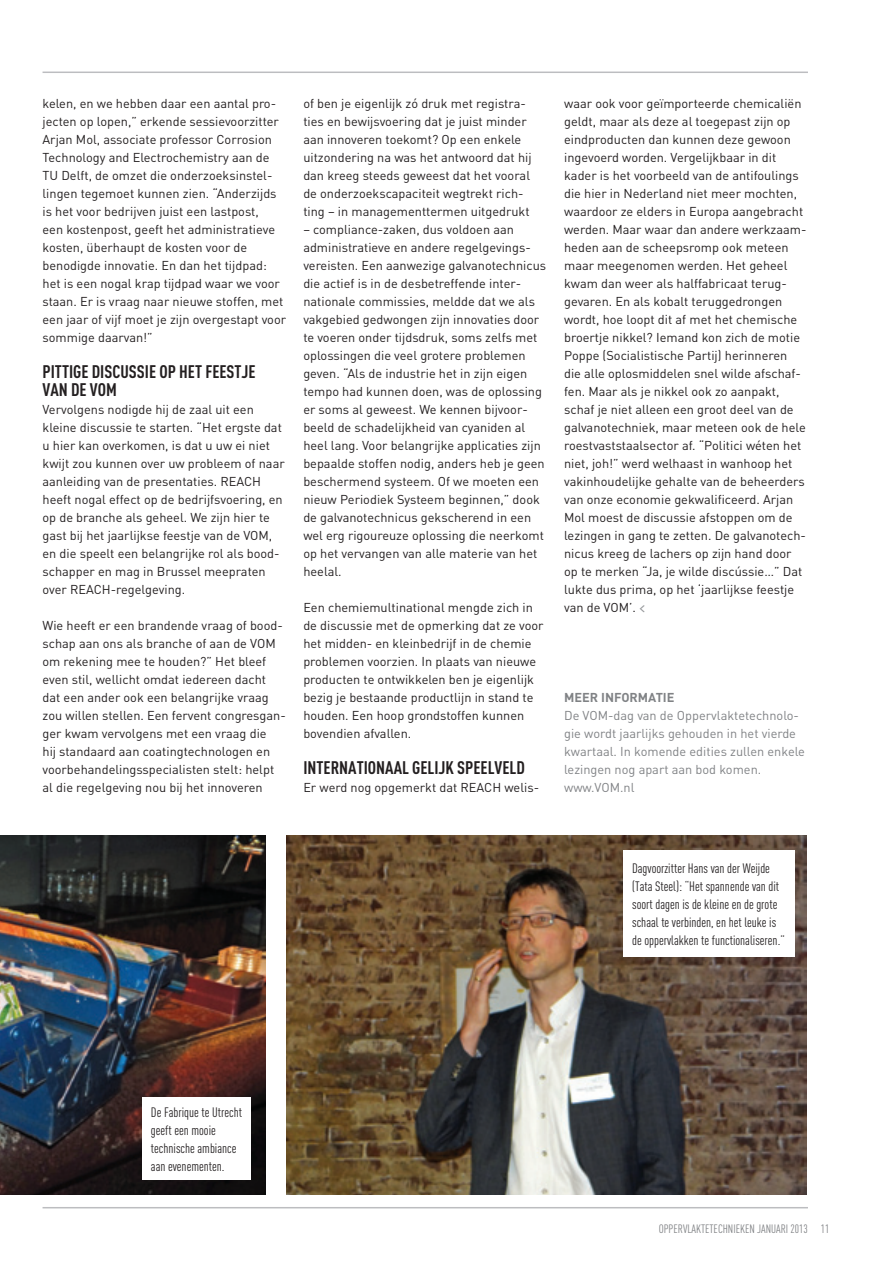
<style>
.page{position:relative;width:893px;height:1263px;background:#fff}
.page>*{position:absolute;margin:0;border:0;box-sizing:border-box;transform-origin:0 0}
.tussenkop{font:700 18px "DIN Cond";color:#231f20}
.bijschrift{font:13.5px/18px "DIN Cond";color:#231f20}
.plat_din{font:12.75px/18px "DIN";color:#231f20}
.meer_info{font:12.75px/18px "DIN";color:#808285}
.meer_info-2{font:700 12.75px "DIN";color:#808285}
.t1{font:12px "DIN Cond";color:#808285}
.s1{font-family:"The Serif";color:#939598}
</style>
<div class="page">
<hr style="left:43px;top:1207px;width:765px;height:1px;background:#bcbdc0">
<hr style="left:43px;top:72px;width:765px;height:1px;background:#bcbdc0">
<img style="left:286px;top:836px;width:520px;height:359px">
<img style="left:0;top:836px;width:266px;height:359px">
<div style="left:142px;top:1097px;width:109px;height:83px;background:#fff"></div>
<div style="left:624px;top:850px;width:171px;height:107px;background:#fff"></div>
<p class="plat_din" style="left:43px;top:94px;width:245px">kelen, en we hebben daar een aantal pro&shy;jecten op lopen,” erkende sessievoorzitter Arjan Mol, associate professor Corrosion Technology and Electrochemistry aan de TU Delft, de omzet die onderzoeksinstel&shy;lingen tegemoet kunnen zien. “Anderzijds is het voor bedrijven juist een lastpost,<br>een kostenpost, geeft het administratieve kosten, überhaupt de kosten voor de benodigde innovatie. En dan het tijdpad: het is een nogal krap tijdpad waar we voor staan. Er is vraag naar nieuwe stoffen, met een jaar of vijf moet je zijn overgestapt voor sommige daarvan!”</p>
<p class="tussenkop" style="left:43px;top:361px;width:215px">PITTIGE DISCUSSIE OP HET FEESTJE</p>
<p class="tussenkop" style="left:43px;top:379px;width:76px">VAN DE VOM</p>
<p class="plat_din" style="left:43px;top:400px;width:244px">Vervolgens nodigde hij de zaal uit een kleine discussie te starten. “Het ergste dat u hier kan overkomen, is dat u uw ei niet kwijt zou kunnen over uw probleem of naar aanleiding van de presentaties. REACH heeft nogal effect op de bedrijfsvoering, en op de branche als geheel. We zijn hier te gast bij het jaarlijkse feestje van de VOM, en die speelt een belangrijke rol als bood&shy;schapper en mag in Brussel meepraten over REACH-regelgeving.</p>
<p class="plat_din" style="left:43px;top:616px;width:245px">Wie heeft er een brandende vraag of bood&shy;schap aan ons als branche of aan de VOM om rekening mee te houden?” Het bleef even stil, wellicht omdat iedereen dacht dat een ander ook een belangrijke vraag zou willen stellen. Een fervent congresgan&shy;ger kwam vervolgens met een vraag die<br>hij standaard aan coatingtechnologen en voorbehandelingsspecialisten stelt: helpt al die regelgeving nou bij het innoveren</p>
<p class="plat_din" style="left:303px;top:94px;width:230px">of ben je eigenlijk zó druk met registra&shy;ties en bewijsvoering dat je juist minder aan innoveren toekomt? Op een enkele uitzondering na was het antwoord dat hij dan kreeg steeds geweest dat het vooral de onderzoekscapaciteit wegtrekt rich&shy;ting – in managementtermen uitgedrukt</p>
<p class="plat_din" style="left:303px;top:220px;width:244px">– compliance-zaken, dus voldoen aan administratieve en andere regelgevings&shy;vereisten. Een aanwezige galvanotechnicus die actief is in de desbetreffende inter&shy;nationale commissies, meldde dat we als vakgebied gedwongen zijn innovaties door te voeren onder tijdsdruk, soms zelfs met oplossingen die veel grotere problemen geven. “Als de industrie het in zijn eigen tempo had kunnen doen, was de oplossing er soms al geweest. We kennen bijvoor&shy;beeld de schadelijkheid van cyaniden al heel lang. Voor belangrijke applicaties zijn bepaalde stoffen nodig, anders heb je geen beschermend systeem. Of we moeten een nieuw Periodiek Systeem beginnen,” dook de galvanotechnicus gekscherend in een wel erg rigoureuze oplossing die neerkomt op het vervangen van alle materie van het heelal.</p>
<p class="plat_din" style="left:303px;top:598px;width:242px">Een chemiemultinational mengde zich in de discussie met de opmerking dat ze voor het midden- en kleinbedrijf in de chemie problemen voorzien. In plaats van nieuwe producten te ontwikkelen ben je eigenlijk bezig je bestaande productlijn in stand te houden. Een hoop grondstoffen kunnen bovendien afvallen.</p>
<p class="tussenkop" style="left:303px;top:757px;width:223px">INTERNATIONAAL GELIJK SPEELVELD</p>
<p class="plat_din" style="left:303px;top:778px;width:237px">Er werd nog opgemerkt dat REACH welis-</p>
<p class="plat_din" style="left:564px;top:94px;width:244px">waar ook voor geïmporteerde chemicaliën geldt, maar als deze al toegepast zijn op eindproducten dan kunnen deze gewoon ingevoerd worden. Vergelijkbaar in dit kader is het voorbeeld van de antifoulings die hier in Nederland niet meer mochten, waardoor ze elders in Europa aangebracht werden. Maar waar dan andere werkzaam&shy;heden aan de scheepsromp ook meteen maar meegenomen werden. Het geheel kwam dan weer als halffabricaat terug&shy;gevaren. En als kobalt teruggedrongen wordt, hoe loopt dit af met het chemische broertje nikkel? Iemand kon zich de motie Poppe (Socialistische Partij) herinneren die alle oplosmiddelen snel wilde afschaf&shy;fen. Maar als je nikkel ook zo aanpakt, schaf je niet alleen een groot deel van de galvanotechniek, maar meteen ook de hele roestvaststaalsector af. “Politici wéten het niet, joh!” werd welhaast in wanhoop het vakinhoudelijke gehalte van de beheerders van onze economie gekwalificeerd. Arjan Mol moest de discussie afstoppen om de lezingen in gang te zetten. De galvanotech&shy;nicus kreeg de lachers op zijn hand door op te merken “Ja, je wilde discússie…” Dat lukte dus prima, op het ‘jaarlijkse feestje van de VOM’. <span class="s1">&lt;</span></p>
<p class="meer_info-2" style="left:564px;top:689px;width:112px">MEER INFORMATIE</p>
<p class="meer_info" style="left:564px;top:706px;width:242px">De VOM-dag van de Oppervlaktetechnolo&shy;gie wordt jaarlijks gehouden in het vierde kwartaal. In komende edities zullen enkele lezingen nog apart aan bod komen.</p>
<p class="meer_info" style="left:564px;top:778px;width:72px">www.VOM.nl</p>
<p class="bijschrift" style="left:632px;top:859px;width:154px">Dagvoorzitter Hans van der Weijde (Tata Steel): “Het spannende van dit soort dagen is de kleine en de grote schaal te verbinden, en het leuke is de oppervlakken te functionaliseren.”</p>
<p class="bijschrift" style="left:151px;top:1103px;width:93px">De Fabrique te Utrecht geeft een mooie technische ambiance aan evenementen.</p>
<p class="t1" style="left:659px;top:1221px;width:172px">OPPERVLAKTETECHNIEKEN JANUARI 2013 11</p>
</div>
